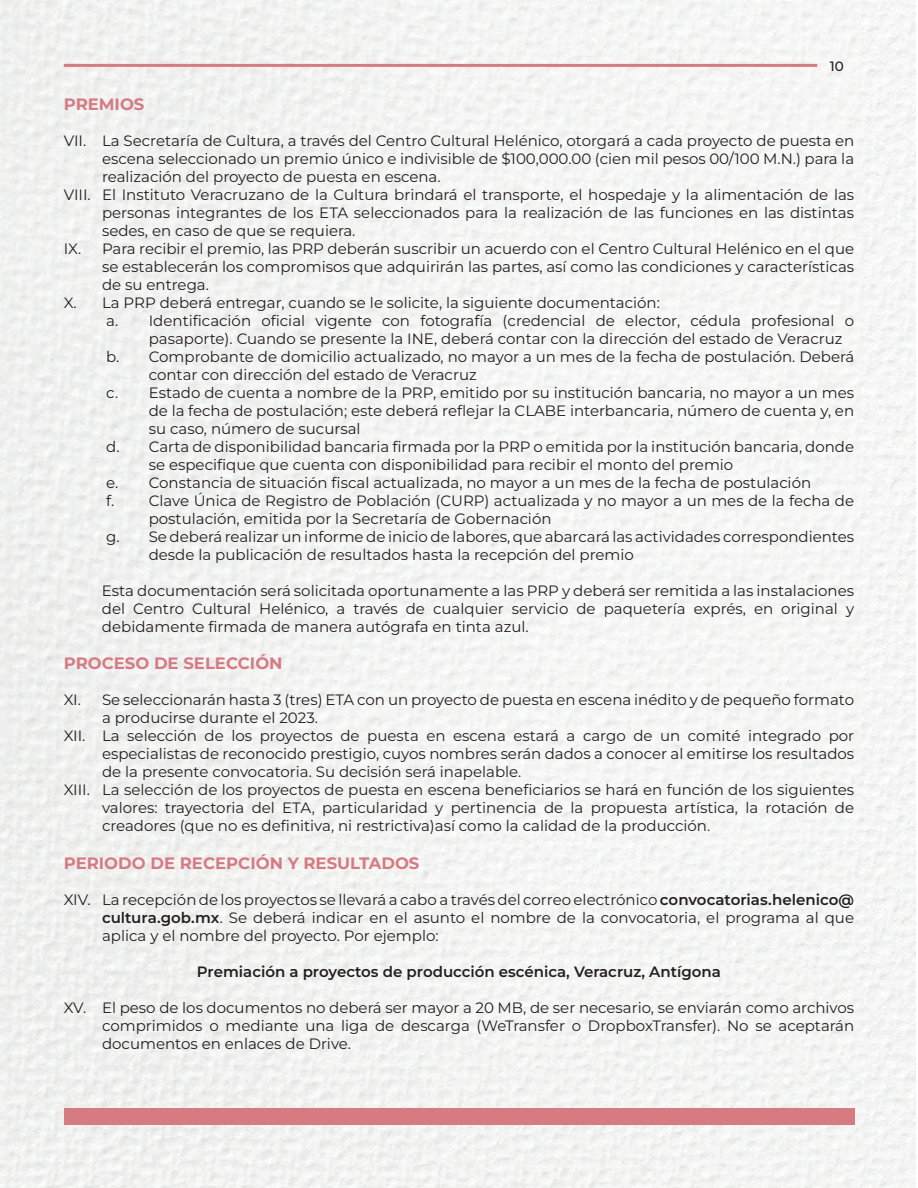
<style>
.page{position:relative;width:918px;height:1188px;background:#fff}
.page>*{position:absolute;margin:0;border:0;box-sizing:border-box;transform-origin:0 0}
.t1{font:700 16.5px "Montserrat";color:#d67b82}
.t2{font:15px/18px "Montserrat";color:#231f20;text-align:justify}
.t3{font:600 15px "Montserrat";color:#231f20}
.t4{font:500 13.5px "Montserrat";color:#231f20}
.s1{font-weight:600}
</style>
<div class="page">
<hr style="left:64px;top:64px;width:753px;height:3px;background:#d67b82">
<div style="left:64px;top:1108px;width:790px;height:16px;background:#d67b82"></div>
<p class="t4" style="left:830px;top:57px;width:15px">10</p>
<p class="t1" style="left:64px;top:93px;width:82px">PREMIOS</p>
<p class="t2" style="left:64px;top:131px;width:792px">VII. La Secretaría de Cultura, a través del Centro Cultural Helénico, otorgará a cada proyecto de puesta en</p>
<p class="t2" style="left:102px;top:149px;width:754px">escena seleccionado un premio único e indivisible de $100,000.00 (cien mil pesos 00/100 M.N.) para la</p>
<p class="t2" style="left:102px;top:167px;width:340px">realización del proyecto de puesta en escena.</p>
<p class="t2" style="left:64px;top:185px;width:792px">VIII. El Instituto Veracruzano de la Cultura brindará el transporte, el hospedaje y la alimentación de las</p>
<p class="t2" style="left:102px;top:203px;width:754px">personas integrantes de los ETA seleccionados para la realización de las funciones en las distintas</p>
<p class="t2" style="left:102px;top:221px;width:255px">sedes, en caso de que se requiera.</p>
<p class="t2" style="left:64px;top:239px;width:792px">IX. Para recibir el premio, las PRP deberán suscribir un acuerdo con el Centro Cultural Helénico en el que</p>
<p class="t2" style="left:102px;top:257px;width:754px">se establecerán los compromisos que adquirirán las partes, así como las condiciones y características</p>
<p class="t2" style="left:102px;top:275px;width:108px">de su entrega.</p>
<p class="t2" style="left:64px;top:293px;width:598px">X. La PRP deberá entregar, cuando se le solicite, la siguiente documentación:</p>
<p class="t2" style="left:106px;top:311px;width:749px">a. Identificación oficial vigente con fotografía (credencial de elector, cédula profesional o</p>
<p class="t2" style="left:149px;top:329px;width:695px">pasaporte). Cuando se presente la INE, deberá contar con la dirección del estado de Veracruz</p>
<p class="t2" style="left:106px;top:347px;width:749px">b. Comprobante de domicilio actualizado, no mayor a un mes de la fecha de postulación. Deberá</p>
<p class="t2" style="left:149px;top:365px;width:330px">contar con dirección del estado de Veracruz</p>
<p class="t2" style="left:106px;top:383px;width:749px">c. Estado de cuenta a nombre de la PRP, emitido por su institución bancaria, no mayor a un mes</p>
<p class="t2" style="left:149px;top:401px;width:707px">de la fecha de postulación; este deberá reflejar la CLABE interbancaria, número de cuenta y, en</p>
<p class="t2" style="left:149px;top:419px;width:213px">su caso, número de sucursal</p>
<p class="t2" style="left:106px;top:437px;width:749px">d. Carta de disponibilidad bancaria firmada por la PRP o emitida por la institución bancaria, donde</p>
<p class="t2" style="left:149px;top:455px;width:586px">se especifique que cuenta con disponibilidad para recibir el monto del premio</p>
<p class="t2" style="left:106px;top:473px;width:706px">e. Constancia de situación fiscal actualizada, no mayor a un mes de la fecha de postulación</p>
<p class="t2" style="left:106px;top:491px;width:749px">f. Clave Única de Registro de Población (CURP) actualizada y no mayor a un mes de la fecha de</p>
<p class="t2" style="left:149px;top:509px;width:404px">postulación, emitida por la Secretaría de Gobernación</p>
<p class="t2" style="left:106px;top:527px;width:749px">g. Se deberá realizar un informe de inicio de labores, que abarcará las actividades correspondientes</p>
<p class="t2" style="left:149px;top:545px;width:487px">desde la publicación de resultados hasta la recepción del premio</p>
<p class="t2" style="left:102px;top:581px;width:754px">Esta documentación será solicitada oportunamente a las PRP y deberá ser remitida a las instalaciones del Centro Cultural Helénico, a través de cualquier servicio de paquetería exprés, en original y debidamente firmada de manera autógrafa en tinta azul.</p>
<p class="t1" style="left:64px;top:652px;width:220px">PROCESO DE SELECCIÓN</p>
<p class="t2" style="left:64px;top:691px;width:792px">XI. Se seleccionarán hasta 3 (tres) ETA con un proyecto de puesta en escena inédito y de pequeño formato</p>
<p class="t2" style="left:102px;top:709px;width:218px">a producirse durante el 2023.</p>
<p class="t2" style="left:64px;top:727px;width:792px">XII. La selección de los proyectos de puesta en escena estará a cargo de un comité integrado por</p>
<p class="t2" style="left:102px;top:745px;width:754px">especialistas de reconocido prestigio, cuyos nombres serán dados a conocer al emitirse los resultados</p>
<p class="t2" style="left:102px;top:763px;width:421px">de la presente convocatoria. Su decisión será inapelable.</p>
<p class="t2" style="left:64px;top:781px;width:792px">XIII. La selección de los proyectos de puesta en escena beneficiarios se hará en función de los siguientes</p>
<p class="t2" style="left:102px;top:799px;width:754px">valores: trayectoria del ETA, particularidad y pertinencia de la propuesta artística, la rotación de</p>
<p class="t2" style="left:102px;top:817px;width:610px">creadores (que no es definitiva, ni restrictiva)así como la calidad de la producción.</p>
<p class="t1" style="left:64px;top:852px;width:357px">PERIODO DE RECEPCIÓN Y RESULTADOS</p>
<p class="t2" style="left:102px;top:890px;width:754px;text-indent:-38px">XIV. La recepción de los proyectos se llevará a cabo a través del correo electrónico <span class="s1">convocatorias.helenico@ cultura.gob.mx</span>. Se deberá indicar en el asunto el nombre de la convocatoria, el programa al que aplica y el nombre del proyecto. Por ejemplo:</p>
<p class="t3" style="left:197px;top:962px;width:526px">Premiación a proyectos de producción escénica, Veracruz, Antígona</p>
<p class="t2" style="left:102px;top:998px;width:754px;text-indent:-38px">XV. El peso de los documentos no deberá ser mayor a 20 MB, de ser necesario, se enviarán como archivos comprimidos o mediante una liga de descarga (WeTransfer o DropboxTransfer). No se aceptarán documentos en enlaces de Drive.</p>
</div>
